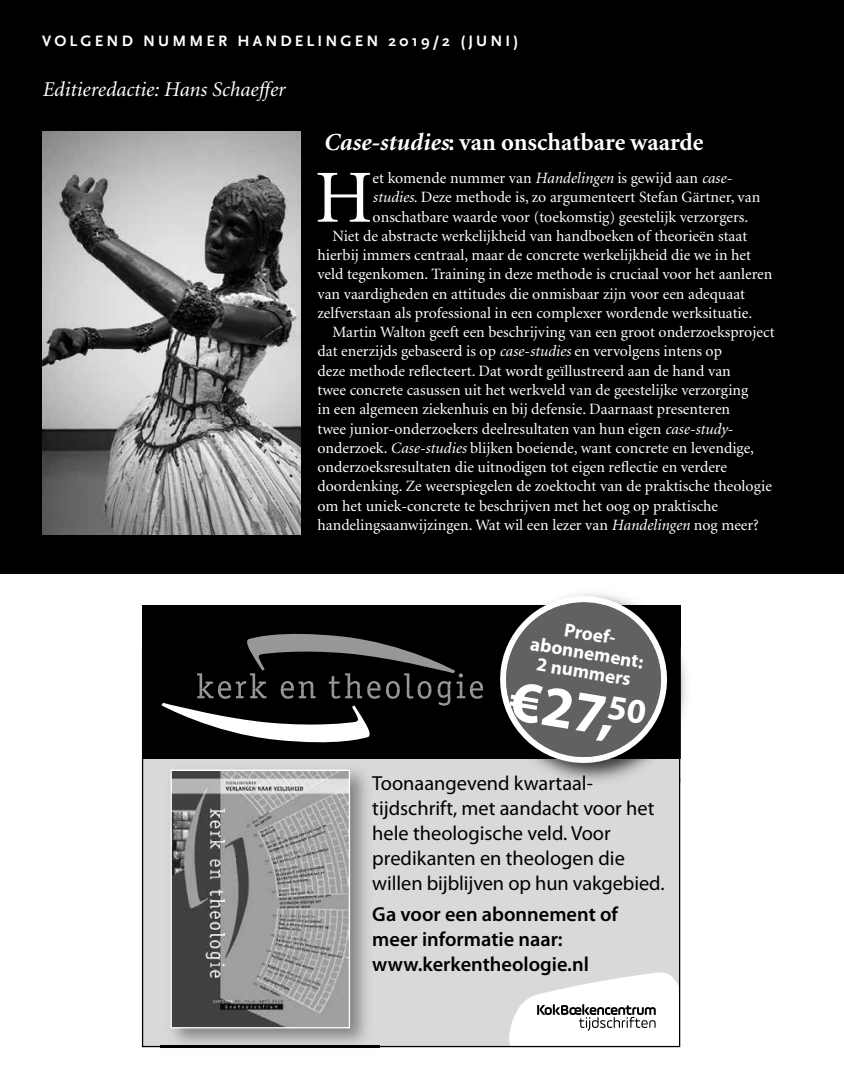
<style>
.page{position:relative;width:844px;height:1092px;background:#fff}
.page>*{position:absolute;margin:0;border:0;box-sizing:border-box;transform-origin:0 0}
.t1{font:74.9px "Minion";color:#fff}
.t2{font:700 58.1px "Myriad Pro";color:#fff}
.t3{font:700 24.5px "Minion";color:#fff}
.t4{font:italic 21px "Minion";color:#fff}
.t5{font:20.3px/24.8px "Myriad Pro";color:#000}
.t6{font:600 20.3px/24.8px "Myriad Pro";color:#000}
.t7{font:700 19.07px/19.1px "Myriad Pro";color:#fff;text-align:center}
.t8{font:15.75px "Minion";color:#fff}
.t9{font:700 15.75px "Scala Sans";letter-spacing:.2em;color:#fff}
.s1{font-style:italic}
</style>
<div class="page">
<div style="left:0;top:0;width:843px;height:573px;background:#000"></div>
<div style="left:143px;top:647px;width:535px;height:398px;background:#d9d9d9"></div>
<svg style="left:509px;top:972px;width:169px;height:73px"></svg>
<div style="left:142px;top:605px;width:538px;height:153px;background:#000"></div>
<svg style="left:161px;top:634px;width:316px;height:108px"></svg>
<img style="left:160px;top:1047px;width:219px;height:1px">
<img style="left:160px;top:770px;width:219px;height:277px">
<img style="left:172px;top:771px;width:176px;height:255px">
<div style="left:170px;top:769px;width:180px;height:259px;border:1px solid #fff"></div>
<img style="left:573px;top:593px;width:114px;height:188px">
<img style="left:475px;top:758px;width:203px;height:23px">
<svg style="left:679px;top:758px;width:1px;height:27px"></svg>
<img style="left:678px;top:758px;width:1px;height:31px">
<img style="left:673px;top:605px;width:8px;height:153px">
<svg style="left:493px;top:596px;width:180px;height:173px"></svg>
<img style="left:42px;top:131px;width:258px;height:403px">
<p class="t9" style="left:42px;top:32px;width:477px">VOLGEND NUMMER HANDELINGEN 2019/2 (JUNI)</p>
<h3 class="t4" style="left:42px;top:79px;width:244px">Editieredactie: Hans Schaeffer</h3>
<h3 class="t3" style="left:323px;top:129px;width:381px"><span class="s1">Case-studies</span>: van onschatbare waarde</h3>
<h1 class="t1" style="left:315px;top:161px;width:59px">H</h1>
<p class="t8" style="left:372px;top:170px;width:360px">et komende nummer van <span class="s1">Handelingen</span> is gewijd aan <span class="s1">case-</span></p>
<p class="t8" style="left:372px;top:190px;width:389px"><span class="s1">studies</span>. Deze methode is, zo argumenteert Stefan Gärtner, van</p>
<p class="t8" style="left:372px;top:209px;width:377px">onschatbare waarde voor (toekomstig) geestelijk verzorgers.</p>
<p class="t8" style="left:332px;top:228px;width:416px">Niet de abstracte werkelijkheid van handboeken of theorieën staat</p>
<p class="t8" style="left:317px;top:247px;width:435px">hierbij immers centraal, maar de concrete werkelijkheid die we in het</p>
<p class="t8" style="left:317px;top:266px;width:456px">veld tegenkomen. Training in deze methode is cruciaal voor het aanleren</p>
<p class="t8" style="left:317px;top:286px;width:429px">van vaardigheden en attitudes die onmisbaar zijn voor een adequaat</p>
<p class="t8" style="left:317px;top:305px;width:436px">zelfverstaan als professional in een complexer wordende werksituatie.</p>
<p class="t8" style="left:332px;top:324px;width:443px">Martin Walton geeft een beschrijving van een groot onderzoeksproject</p>
<p class="t8" style="left:317px;top:343px;width:406px">dat enerzijds gebaseerd is op <span class="s1">case-studies</span> en vervolgens intens op</p>
<p class="t8" style="left:317px;top:363px;width:415px">deze methode reflecteert. Dat wordt geïllustreerd aan de hand van</p>
<p class="t8" style="left:317px;top:382px;width:432px">twee concrete casussen uit het werkveld van de geestelijke verzorging</p>
<p class="t8" style="left:317px;top:401px;width:414px">in een algemeen ziekenhuis en bij defensie. Daarnaast presenteren</p>
<p class="t8" style="left:317px;top:420px;width:417px">twee junior-onderzoekers deelresultaten van hun eigen <span class="s1">case-study</span>-</p>
<p class="t8" style="left:317px;top:440px;width:438px">onderzoek. <span class="s1">Case-studies</span> blijken boeiende, want concrete en levendige,</p>
<p class="t8" style="left:317px;top:459px;width:411px">onderzoeksresultaten die uitnodigen tot eigen reflectie en verdere</p>
<p class="t8" style="left:317px;top:478px;width:456px">doordenking. Ze weerspiegelen de zoektocht van de praktische theologie</p>
<p class="t8" style="left:317px;top:497px;width:402px">om het uniek-concrete te beschrijven met het oog op praktische</p>
<p class="t8" style="left:317px;top:517px;width:442px">handelingsaanwijzingen. Wat wil een lezer van <span class="s1">Handelingen</span> nog meer?</p>
<p class="t7" style="left:535px;top:614px;width:116px;rotate:9deg">Proef&shy;abonnement:<br>2 nummers</p>
<h2 class="t2" style="left:516px;top:662px;width:138px;rotate:9deg">€27,<sup>50</sup></h2>
<p class="t5" style="left:372px;top:770px;width:294px">Toonaangevend kwartaal&shy;tijdschrift, met aandacht voor het hele theologische veld. Voor predikanten en theologen die willen bijblijven op hun vakgebied.</p>
<p class="t6" style="left:372px;top:901px;width:247px">Ga voor een abonnement of meer informatie naar: www.kerkentheologie.nl</p>
</div>
